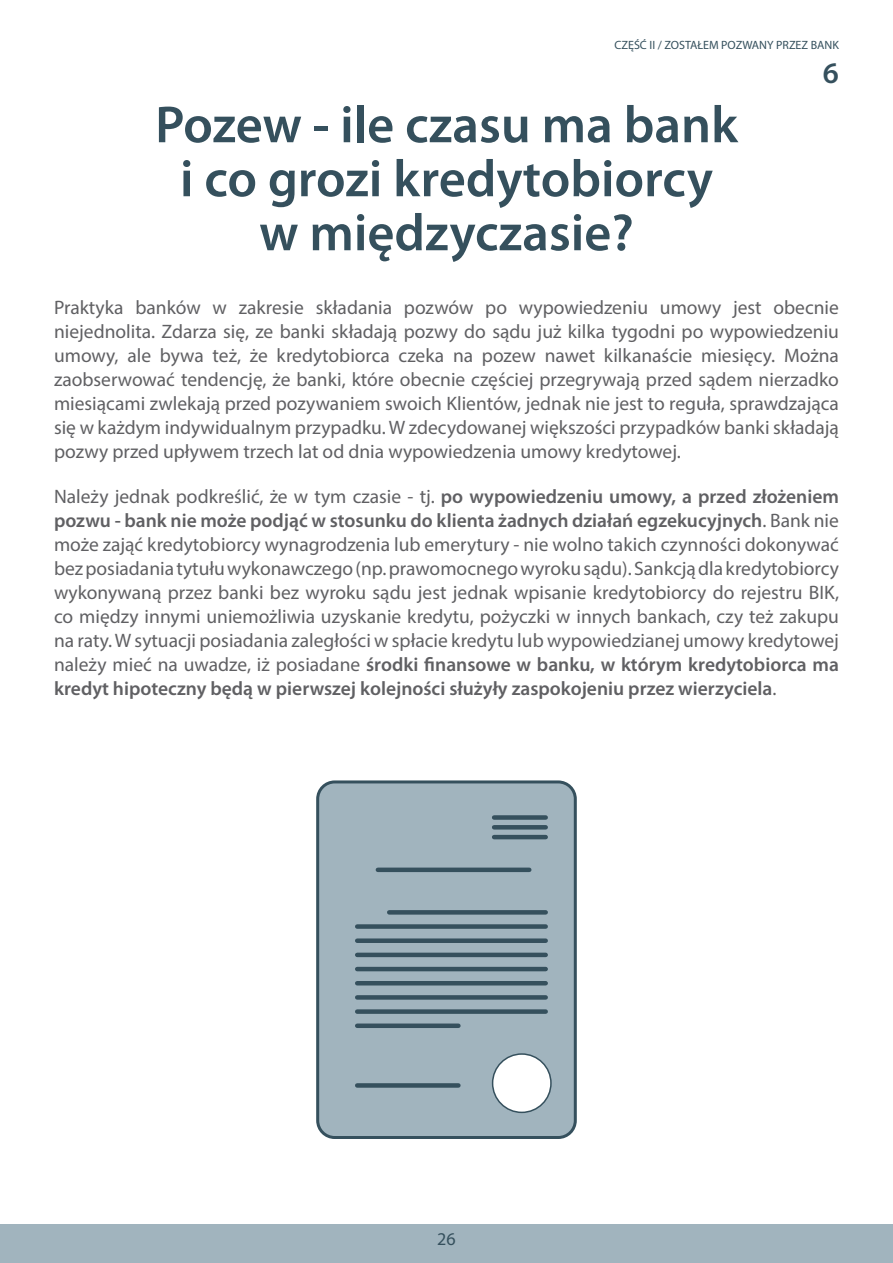
<style>
.page{position:relative;width:893px;height:1263px;background:#fff}
.page>*{position:absolute;margin:0;border:0;box-sizing:border-box;transform-origin:0 0}
.t1{font:600 52.5px/54px "Myriad Pro";color:#35505d;text-align:center}
.t2{font:600 30px "Myriad Pro";color:#35505d}
.t3{font:19.5px/24px "Myriad Pro";color:#606063;text-align:justify}
.t4{font:18px "Myriad Pro";color:#35505d}
.t5{font:12px "Myriad Pro";color:#35505d}
.s1{font-weight:600}
</style>
<div class="page">
<div style="left:0;top:1224px;width:893px;height:39px;background:#a1b4be"></div>
<div style="left:318px;top:782px;width:257px;height:355px;background:#a1b4be;border-radius:17px"></div>
<div style="left:316px;top:780px;width:261px;height:359px;border:3px solid #35505d;border-radius:17px"></div>
<div style="left:493px;top:1054px;width:58px;height:58px;background:#fff;border-radius:50%"></div>
<div style="left:492px;top:1053px;width:60px;height:60px;border:2px solid #35505d;border-radius:50%"></div>
<div style="left:389px;top:910px;width:157px;height:5px;background:#35505d"></div>
<div style="left:494px;top:815px;width:52px;height:5px;background:#35505d"></div>
<hr style="left:494px;top:825px;width:52px;height:4px;background:#35505d">
<hr style="left:494px;top:835px;width:52px;height:4px;background:#35505d">
<div style="left:378px;top:867px;width:151px;height:5px;background:#35505d"></div>
<hr style="left:357px;top:953px;width:189px;height:4px;background:#35505d">
<div style="left:357px;top:995px;width:189px;height:5px;background:#35505d"></div>
<div style="left:357px;top:924px;width:189px;height:5px;background:#35505d"></div>
<hr style="left:357px;top:967px;width:189px;height:4px;background:#35505d">
<div style="left:357px;top:1009px;width:189px;height:5px;background:#35505d"></div>
<div style="left:357px;top:938px;width:189px;height:5px;background:#35505d"></div>
<hr style="left:357px;top:981px;width:189px;height:4px;background:#35505d">
<div style="left:357px;top:1023px;width:101px;height:5px;background:#35505d"></div>
<div style="left:357px;top:1083px;width:101px;height:5px;background:#35505d"></div>
<p class="t5" style="left:615px;top:38px;width:226px">CZĘŚĆ II / ZOSTAŁEM POZWANY PRZEZ BANK</p>
<p class="t1" style="left:155px;top:96px;width:584px">Pozew - ile czasu ma bank i co grozi kredytobiorcy w międzyczasie?</p>
<p class="t2" style="left:823px;top:54px;width:18px">6</p>
<p class="t3" style="left:54px;top:295px;width:786px">Praktyka banków w zakresie składania pozwów po wypowiedzeniu umowy jest obecnie niejednolita. Zdarza się, ze banki składają pozwy do sądu już kilka tygodni po wypowiedzeniu umowy, ale bywa też, że kredytobiorca czeka na pozew nawet kilkanaście miesięcy. Można zaobserwować tendencję, że banki, które obecnie częściej przegrywają przed sądem nierzadko miesiącami zwlekają przed pozywaniem swoich Klientów, jednak nie jest to reguła, sprawdzająca się w każdym indywidualnym przypadku. W zdecydowanej większości przypadków banki składają pozwy przed upływem trzech lat od dnia wypowiedzenia umowy kredytowej.</p>
<p class="t3" style="left:54px;top:484px;width:786px">Należy jednak podkreślić, że w tym czasie - tj. <span class="s1">po wypowiedzeniu umowy, a przed złożeniem pozwu - bank nie może podjąć w stosunku do klienta żadnych działań egzekucyjnych</span>. Bank nie może zająć kredytobiorcy wynagrodzenia lub emerytury - nie wolno takich czynności dokonywać bez posiadania tytułu wykonawczego (np. prawomocnego wyroku sądu). Sankcją dla kredytobiorcy wykonywaną przez banki bez wyroku sądu jest jednak wpisanie kredytobiorcy do rejestru BIK, co między innymi uniemożliwia uzyskanie kredytu, pożyczki w innych bankach, czy też zakupu na raty. W sytuacji posiadania zaległości w spłacie kredytu lub wypowiedzianej umowy kredytowej należy mieć na uwadze, iż posiadane <span class="s1">środki finansowe w banku, w którym kredytobiorca ma kredyt hipoteczny będą w pierwszej kolejności służyły zaspokojeniu przez wierzyciela</span>.</p>
<p class="t4" style="left:437px;top:1227px;width:20px">26</p>
</div>
